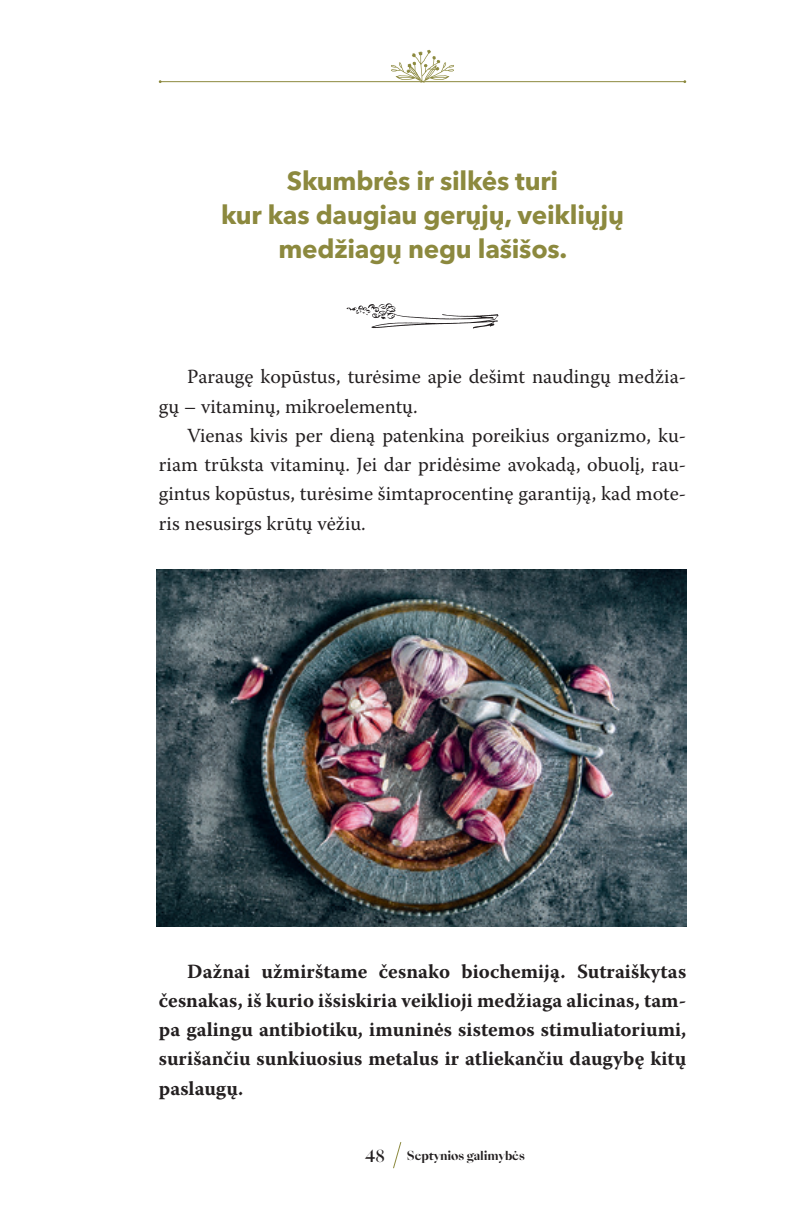
<style>
.page{position:relative;width:811px;height:1208px;background:#fff}
.page>*{position:absolute;margin:0;border:0;box-sizing:border-box;transform-origin:0 0}
.t1{font:700 26px/34px "Avenir Next LT Pro";letter-spacing:-.01em;color:#8c893e;text-align:center}
.t2{font:20px/29.2px "Warnock Pro";color:#231f20}
.t3{font:700 20px/29.2px "Warnock Pro";color:#231f20;text-align:justify}
.t4{font:500 16px "Sang Bleu Empire";color:#231f20}
.t5{font:700 12px "Sang Bleu Empire";letter-spacing:-.01em;color:#231f20}
</style>
<div class="page">
<svg style="left:393px;top:1142px;width:8px;height:26px"></svg>
<svg style="left:391px;top:50px;width:63px;height:33px"></svg>
<hr style="left:160px;top:81px;width:525px;height:1px;background:#8c893e">
<svg style="left:346px;top:303px;width:152px;height:26px"></svg>
<img style="left:157px;top:569px;width:529px;height:357px">
<h1 class="t1" style="left:221px;top:163px;width:404px">Skumbrės ir silkės turi<br>kur kas daugiau gerųjų, veikliųjų medžiagų negu lašišos.</h1>
<p class="t2" style="left:159px;top:362px;width:529px;text-indent:28px">Paraugę kopūstus, turėsime apie dešimt naudingų medžia&shy;gų – vitaminų, mikroelementų.</p>
<p class="t2" style="left:159px;top:420px;width:529px;text-align:justify;text-indent:28px">Vienas kivis per dieną patenkina poreikius organizmo, ku&shy;riam trūksta vitaminų. Jei dar pridėsime avokadą, obuolį, rau&shy;gintus kopūstus, turėsime šimtaprocentinę garantiją, kad mote&shy;ris nesusirgs krūtų vėžiu.</p>
<p class="t3" style="left:159px;top:956px;width:529px;text-indent:28px">Dažnai užmirštame česnako biochemiją. Sutraiškytas česnakas, iš kurio išsiskiria veiklioji medžiaga alicinas, tam&shy;pa galingu antibiotiku, imuninės sistemos stimuliatoriumi, surišančiu sunkiuosius metalus ir atliekančiu daugybę kitų paslaugų.</p>
<p class="t4" style="left:365px;top:1144px;width:21px">48</p>
<p class="t5" style="left:407px;top:1147px;width:119px">Septynios galimybės</p>
</div>
